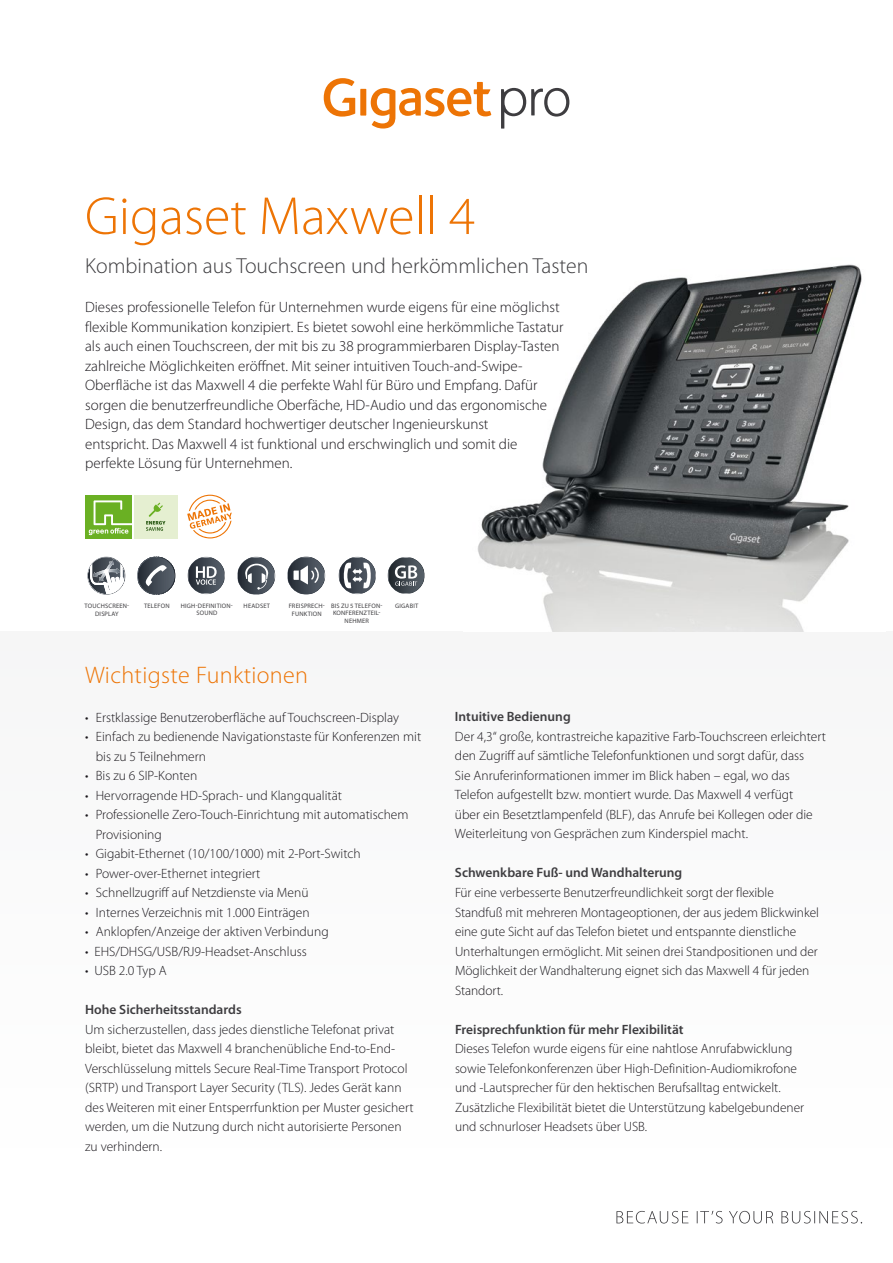
<style>
.page{position:relative;width:893px;height:1263px;background:#fff}
.page>*{position:absolute;margin:0;border:0;box-sizing:border-box;transform-origin:0 0}
.t1{font:300 54px "Myriad Pro";color:#ed7405}
.t2{font:300 24px "Myriad Pro";letter-spacing:.015em;color:#ed7405}
.t3{font:300 21.75px "Myriad Pro";color:#3e3d40}
.t4{font:300 15px/19.5px "Myriad Pro";color:#1a171c}
.t5{font:300 13.5px/19.5px "Myriad Pro";color:#1a171c}
.t6{font:600 13.5px "Myriad Pro";color:#3e3d40}
.t7{font:6.45px/7.6px "Myriad Pro";letter-spacing:.03em;color:#3e3d40;text-align:center}
</style>
<div class="page">
<svg style="left:501px;top:88px;width:68px;height:41px"></svg>
<svg style="left:324px;top:78px;width:167px;height:51px"></svg>
<svg style="left:616px;top:1211px;width:246px;height:12px"></svg>
<img style="left:477px;top:264px;width:385px;height:367px">
<svg style="left:187px;top:495px;width:45px;height:43px"></svg>
<div style="left:134px;top:495px;width:43px;height:43px;background:#e5efd1"></div>
<div style="left:85px;top:495px;width:47px;height:43px;background:#6ab023"></div>
<svg style="left:146px;top:503px;width:19px;height:28px"></svg>
<svg style="left:89px;top:500px;width:43px;height:35px"></svg>
<svg style="left:187px;top:557px;width:38px;height:37px"></svg>
<svg style="left:387px;top:557px;width:38px;height:37px"></svg>
<hr style="left:174px;top:557px;width:1px;height:38px;background:#212730">
<hr style="left:173px;top:557px;width:1px;height:38px;background:#242a33">
<hr style="left:172px;top:557px;width:1px;height:38px;background:#252b35">
<hr style="left:171px;top:557px;width:1px;height:38px;background:#282f38">
<hr style="left:170px;top:557px;width:1px;height:38px;background:#2a313a">
<hr style="left:169px;top:557px;width:1px;height:38px;background:#2b323b">
<hr style="left:168px;top:557px;width:1px;height:38px;background:#2e353f">
<hr style="left:167px;top:557px;width:1px;height:38px;background:#303740">
<hr style="left:166px;top:557px;width:1px;height:38px;background:#313841">
<hr style="left:165px;top:557px;width:1px;height:38px;background:#323a43">
<hr style="left:164px;top:557px;width:1px;height:38px;background:#353c45">
<hr style="left:163px;top:557px;width:1px;height:38px;background:#363e47">
<hr style="left:162px;top:557px;width:1px;height:38px;background:#384049">
<hr style="left:161px;top:557px;width:1px;height:38px;background:#3a414b">
<hr style="left:160px;top:557px;width:1px;height:38px;background:#3b434d">
<hr style="left:159px;top:557px;width:1px;height:38px;background:#3d454f">
<hr style="left:158px;top:557px;width:1px;height:38px;background:#3f4751">
<hr style="left:157px;top:557px;width:1px;height:38px;background:#404852">
<hr style="left:156px;top:557px;width:1px;height:38px;background:#424953">
<hr style="left:155px;top:557px;width:1px;height:38px;background:#434b55">
<hr style="left:154px;top:557px;width:1px;height:38px;background:#444c56">
<hr style="left:153px;top:557px;width:1px;height:38px;background:#464e58">
<hr style="left:152px;top:557px;width:1px;height:38px;background:#47505a">
<hr style="left:151px;top:557px;width:1px;height:38px;background:#49515c">
<hr style="left:150px;top:557px;width:1px;height:38px;background:#4a525c">
<hr style="left:149px;top:557px;width:1px;height:38px;background:#4b545e">
<hr style="left:148px;top:557px;width:1px;height:38px;background:#4e5660">
<hr style="left:147px;top:557px;width:1px;height:38px;background:#4e5661">
<hr style="left:146px;top:557px;width:1px;height:38px;background:#4f5762">
<hr style="left:145px;top:557px;width:1px;height:38px;background:#505963">
<hr style="left:144px;top:557px;width:1px;height:38px;background:#525a64">
<hr style="left:143px;top:557px;width:1px;height:38px;background:#535c66">
<hr style="left:142px;top:557px;width:1px;height:38px;background:#545c67">
<hr style="left:141px;top:557px;width:1px;height:38px;background:#555d68">
<hr style="left:140px;top:557px;width:1px;height:38px;background:#565e69">
<hr style="left:139px;top:557px;width:1px;height:38px;background:#57606b">
<hr style="left:137px;top:557px;width:2px;height:38px;background:#58616b">
<svg style="left:146px;top:565px;width:21px;height:21px"></svg>
<svg style="left:87px;top:557px;width:38px;height:38px"></svg>
<svg style="left:237px;top:557px;width:38px;height:38px"></svg>
<svg style="left:287px;top:556px;width:38px;height:39px"></svg>
<svg style="left:338px;top:557px;width:38px;height:37px"></svg>
<h1 class="t1" style="left:85px;top:191px;width:392px">Gigaset Maxwell 4</h1>
<h3 class="t3" style="left:85px;top:256px;width:505px">Kombination aus Touchscreen und herkömmlichen Tasten</h3>
<p class="t4" style="left:85px;top:298px;width:480px">Dieses professionelle Telefon für Unternehmen wurde eigens für eine möglichst flexible Kommunikation konzipiert. Es bietet sowohl eine herkömmliche Tastatur als auch einen Touchscreen, der mit bis zu 38 programmierbaren Display-Tasten zahlreiche Möglichkeiten eröffnet. Mit seiner intuitiven Touch-and-Swipe-Oberfläche ist das Maxwell 4 die perfekte Wahl für Büro und Empfang. Dafür sorgen die benutzerfreundliche Oberfäche, HD-Audio und das ergonomische Design, das dem Standard hochwertiger deutscher Ingenieurskunst<br>entspricht. Das Maxwell 4 ist funktional und erschwinglich und somit die perfekte Lösung für Unternehmen.</p>
<p class="t7" style="left:181px;top:602px;width:54px">HIGH-DEFINITION-<br>SOUND</p>
<p class="t7" style="left:244px;top:602px;width:28px">HEADSET</p>
<p class="t7" style="left:289px;top:602px;width:38px">FREISPRECH-<br>FUNKTION</p>
<p class="t7" style="left:331px;top:602px;width:53px">BIS ZU 5 TELEFON-<br>KONFERENZTEIL-<br>NEHMER</p>
<p class="t7" style="left:85px;top:602px;width:46px">TOUCHSCREEN-</p>
<p class="t7" style="left:144px;top:602px;width:27px">TELEFON</p>
<p class="t7" style="left:395px;top:602px;width:25px">GIGABIT</p>
<p class="t7" style="left:95px;top:610px;width:25px">DISPLAY</p>
<h2 class="t2" style="left:85px;top:663px;width:224px">Wichtigste Funktionen</h2>
<p class="t5" style="left:85px;top:708px;width:315px">• Erstklassige Benutzeroberfläche auf Touchscreen-Display</p>
<p class="t5" style="left:96px;top:727px;width:327px;text-indent:-11px">• Einfach zu bedienende Navigationstaste für Konferenzen mit bis zu 5 Teilnehmern</p>
<p class="t5" style="left:85px;top:766px;width:114px">• Bis zu 6 SIP-Konten</p>
<p class="t5" style="left:85px;top:786px;width:258px">• Hervorragende HD-Sprach- und Klangqualität</p>
<p class="t5" style="left:96px;top:805px;width:314px;text-indent:-11px">• Professionelle Zero-Touch-Einrichtung mit automatischem<br>Provisioning</p>
<p class="t5" style="left:85px;top:844px;width:277px">• Gigabit-Ethernet (10/100/1000) mit 2-Port-Switch</p>
<p class="t5" style="left:85px;top:864px;width:177px">• Power-over-Ethernet integriert</p>
<p class="t5" style="left:85px;top:883px;width:225px">• Schnellzugriff auf Netzdienste via Menü</p>
<p class="t5" style="left:85px;top:903px;width:226px">• Internes Verzeichnis mit 1.000 Einträgen</p>
<p class="t5" style="left:85px;top:922px;width:245px">• Anklopfen/Anzeige der aktiven Verbindung</p>
<p class="t5" style="left:85px;top:942px;width:223px">• EHS/DHSG/USB/RJ9-Headset-Anschluss</p>
<p class="t5" style="left:85px;top:961px;width:83px">• USB 2.0 Typ A</p>
<p class="t6" style="left:85px;top:1003px;width:158px">Hohe Sicherheitsstandards</p>
<p class="t5" style="left:85px;top:1020px;width:330px">Um sicherzustellen, dass jedes dienstliche Telefonat privat bleibt, bietet das Maxwell 4 branchenübliche End-to-End-Verschlüsselung mittels Secure Real-Time Transport Protocol (SRTP) und Transport Layer Security (TLS). Jedes Gerät kann des Weiteren mit einer Entsperrfunktion per Muster gesichert werden, um die Nutzung durch nicht autorisierte Personen zu verhindern.</p>
<p class="t6" style="left:455px;top:710px;width:117px">Intuitive Bedienung</p>
<p class="t5" style="left:455px;top:727px;width:372px">Der 4,3“ große, kontrastreiche kapazitive Farb-Touchscreen erleichtert den Zugriff auf sämtliche Telefonfunktionen und sorgt dafür, dass<br>Sie Anruferinformationen immer im Blick haben – egal, wo das Telefon aufgestellt bzw. montiert wurde. Das Maxwell 4 verfügt<br>über ein Besetztlampenfeld (BLF), das Anrufe bei Kollegen oder die Weiterleitung von Gesprächen zum Kinderspiel macht.</p>
<p class="t6" style="left:455px;top:866px;width:229px">Schwenkbare Fuß- und Wandhalterung</p>
<p class="t5" style="left:455px;top:883px;width:366px">Für eine verbesserte Benutzerfreundlichkeit sorgt der flexible Standfuß mit mehreren Montageoptionen, der aus jedem Blickwinkel eine gute Sicht auf das Telefon bietet und entspannte dienstliche Unterhaltungen ermöglicht. Mit seinen drei Standpositionen und der Möglichkeit der Wandhalterung eignet sich das Maxwell 4 für jeden Standort.</p>
<p class="t6" style="left:455px;top:1022px;width:230px">Freisprechfunktion für mehr Flexibilität</p>
<p class="t5" style="left:455px;top:1039px;width:351px">Dieses Telefon wurde eigens für eine nahtlose Anrufabwicklung sowie Telefonkonferenzen über High-Definition-Audiomikrofone und -Lautsprecher für den hektischen Berufsalltag entwickelt.<br>Zusätzliche Flexibilität bietet die Unterstützung kabelgebundener und schnurloser Headsets über USB.</p>
</div>
